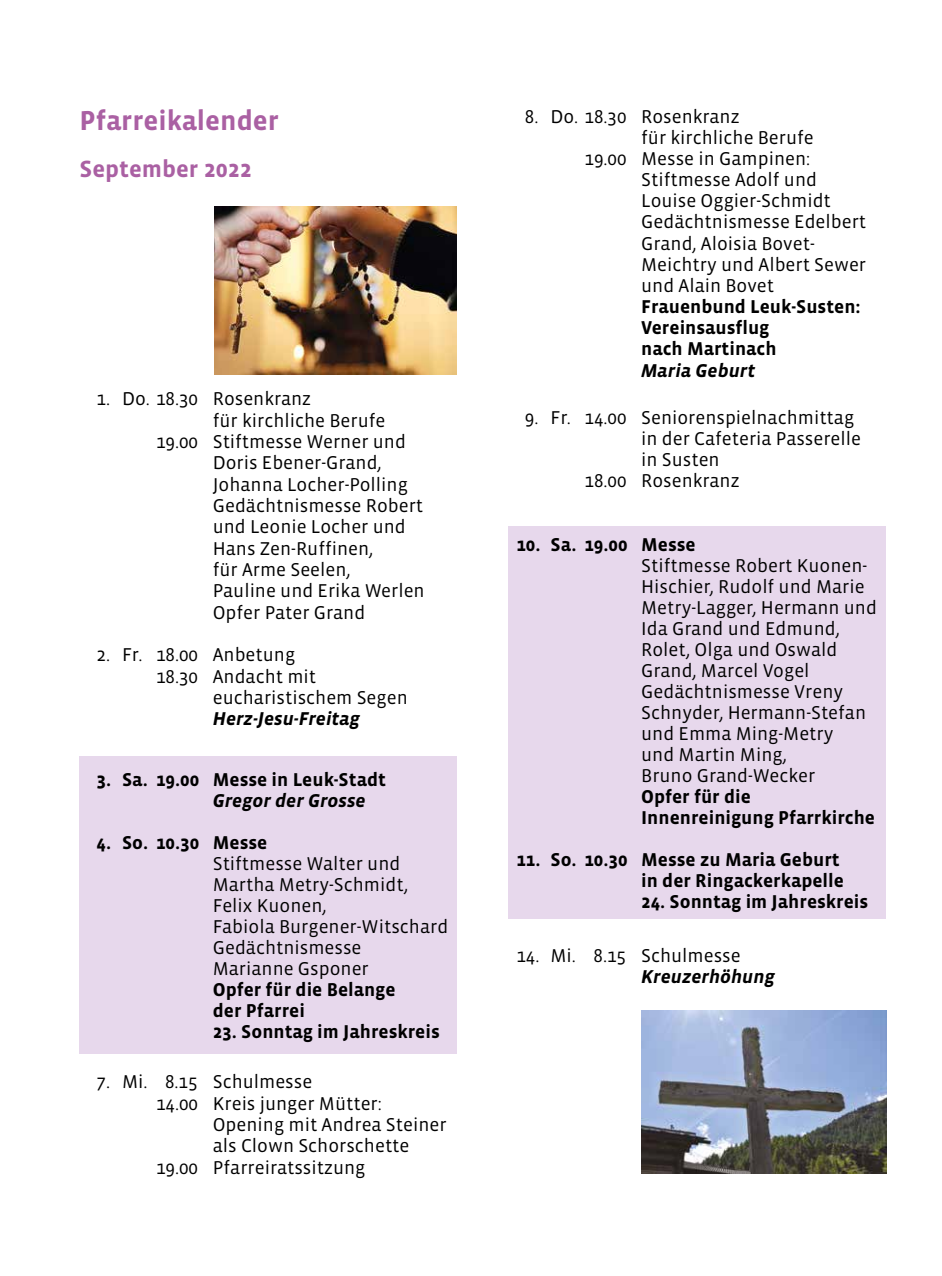
<style>
.page{position:relative;width:942px;height:1276px;background:#fff}
.page>*{position:absolute;margin:0;border:0;box-sizing:border-box;transform-origin:0 0}
.t1{font:700 28px "Vista Sans";color:#aa60a3}
.t2{font:700 24px "Vista Sans";color:#aa60a3}
.t3{font:19px/21px "Vista Sans";color:#000}
.t4{font:700 19px/21px "Vista Sans";color:#000}
.t5{font:italic 700 19px "Vista Sans";color:#000}
</style>
<div class="page">
<div style="left:507px;top:526px;width:377px;height:392px;background:#e7d8ec"></div>
<div style="left:79px;top:755px;width:377px;height:298px;background:#e7d8ec"></div>
<img style="left:214px;top:207px;width:242px;height:167px">
<img style="left:641px;top:1011px;width:244px;height:163px">
<h1 class="t1" style="left:79px;top:106px;width:201px">Pfarreikalender</h1>
<p class="t2" style="left:79px;top:157px;width:174px">September 2022</p>
<p class="t3" style="left:96px;top:389px;width:216px">1. Do. 18.30 Rosenkranz</p>
<p class="t3" style="left:213px;top:410px;width:174px">für kirchliche Berufe</p>
<p class="t3" style="left:156px;top:431px;width:251px">19.00 Stiftmesse Werner und</p>
<p class="t3" style="left:213px;top:453px;width:170px">Doris Ebener-Grand,</p>
<p class="t3" style="left:213px;top:474px;width:196px">Johanna Locher-Polling</p>
<p class="t3" style="left:213px;top:495px;width:212px">Gedächtnismesse Robert</p>
<p class="t3" style="left:213px;top:517px;width:194px">und Leonie Locher und</p>
<p class="t3" style="left:213px;top:538px;width:162px">Hans Zen-Ruffinen,</p>
<p class="t3" style="left:213px;top:559px;width:139px">für Arme Seelen,</p>
<p class="t3" style="left:213px;top:581px;width:213px">Pauline und Erika Werlen</p>
<p class="t3" style="left:213px;top:602px;width:154px">Opfer Pater Grand</p>
<p class="t3" style="left:96px;top:645px;width:200px">2. Fr. 18.00 Anbetung</p>
<p class="t3" style="left:156px;top:666px;width:162px">18.30 Andacht mit</p>
<p class="t3" style="left:213px;top:687px;width:196px">eucharistischem Segen</p>
<p class="t5" style="left:213px;top:709px;width:148px">Herz-Jesu-Freitag</p>
<p class="t4" style="left:96px;top:769px;width:291px">3. Sa. 19.00 Messe in Leuk-Stadt</p>
<p class="t5" style="left:213px;top:791px;width:154px">Gregor der Grosse</p>
<p class="t4" style="left:96px;top:832px;width:172px">4. So. 10.30 Messe</p>
<p class="t3" style="left:213px;top:853px;width:237px">Stiftmesse Walter und<br>Martha Metry-Schmidt,<br>Felix Kuonen,<br>Fabiola Burgener-Witschard<br>Gedächtnismesse<br>Marianne Gsponer</p>
<p class="t4" style="left:213px;top:979px;width:184px">Opfer für die Belange der Pfarrei</p>
<p class="t4" style="left:213px;top:1021px;width:228px">23. Sonntag im Jahreskreis</p>
<p class="t3" style="left:96px;top:1072px;width:217px">7. Mi. 8.15 Schulmesse</p>
<p class="t3" style="left:156px;top:1093px;width:227px">14.00 Kreis junger Mütter:</p>
<p class="t3" style="left:213px;top:1114px;width:235px">Opening mit Andrea Steiner</p>
<p class="t3" style="left:213px;top:1136px;width:198px">als Clown Schorschette</p>
<p class="t3" style="left:156px;top:1157px;width:211px">19.00 Pfarreiratssitzung</p>
<p class="t3" style="left:524px;top:106px;width:216px">8. Do. 18.30 Rosenkranz</p>
<p class="t3" style="left:641px;top:127px;width:174px">für kirchliche Berufe</p>
<p class="t3" style="left:584px;top:148px;width:227px">19.00 Messe in Gampinen:</p>
<p class="t3" style="left:641px;top:170px;width:177px">Stiftmesse Adolf und</p>
<p class="t3" style="left:641px;top:191px;width:191px">Louise Oggier-Schmidt</p>
<p class="t3" style="left:641px;top:212px;width:226px">Gedächtnismesse Edelbert</p>
<p class="t3" style="left:641px;top:233px;width:175px">Grand, Aloisia Bovet-</p>
<p class="t3" style="left:641px;top:254px;width:226px">Meichtry und Albert Sewer</p>
<p class="t3" style="left:641px;top:275px;width:134px">und Alain Bovet</p>
<p class="t4" style="left:641px;top:296px;width:221px">Frauenbund Leuk-Susten:<br>Vereinsausflug<br>nach Martinach</p>
<p class="t5" style="left:641px;top:360px;width:115px">Maria Geburt</p>
<p class="t3" style="left:524px;top:407px;width:331px">9. Fr. 14.00 Seniorenspielnachmittag</p>
<p class="t3" style="left:641px;top:428px;width:221px">in der Cafeteria Passerelle</p>
<p class="t3" style="left:641px;top:450px;width:80px">in Susten</p>
<p class="t3" style="left:584px;top:471px;width:157px">18.00 Rosenkranz</p>
<p class="t4" style="left:516px;top:535px;width:181px">10. Sa. 19.00 Messe</p>
<p class="t3" style="left:641px;top:556px;width:237px">Stiftmesse Robert Kuonen-<br>Hischier, Rudolf und Marie<br>Metry-Lagger, Hermann und<br>Ida Grand und Edmund,<br>Rolet, Olga und Oswald<br>Grand, Marcel Vogel<br>Gedächtnismesse Vreny<br>Schnyder, Hermann-Stefan und Emma Ming-Metry<br>und Martin Ming,<br>Bruno Grand-Wecker</p>
<p class="t4" style="left:641px;top:787px;width:235px">Opfer für die<br>Innenreinigung Pfarrkirche</p>
<p class="t4" style="left:516px;top:850px;width:329px;text-align:right">11. So. 10.30 Messe zu Maria Geburt in der Ringackerkapelle</p>
<p class="t4" style="left:641px;top:892px;width:228px">24. Sonntag im Jahreskreis</p>
<p class="t3" style="left:516px;top:945px;width:226px">14. Mi. 8.15 Schulmesse</p>
<p class="t5" style="left:641px;top:967px;width:135px">Kreuzerhöhung</p>
</div>
